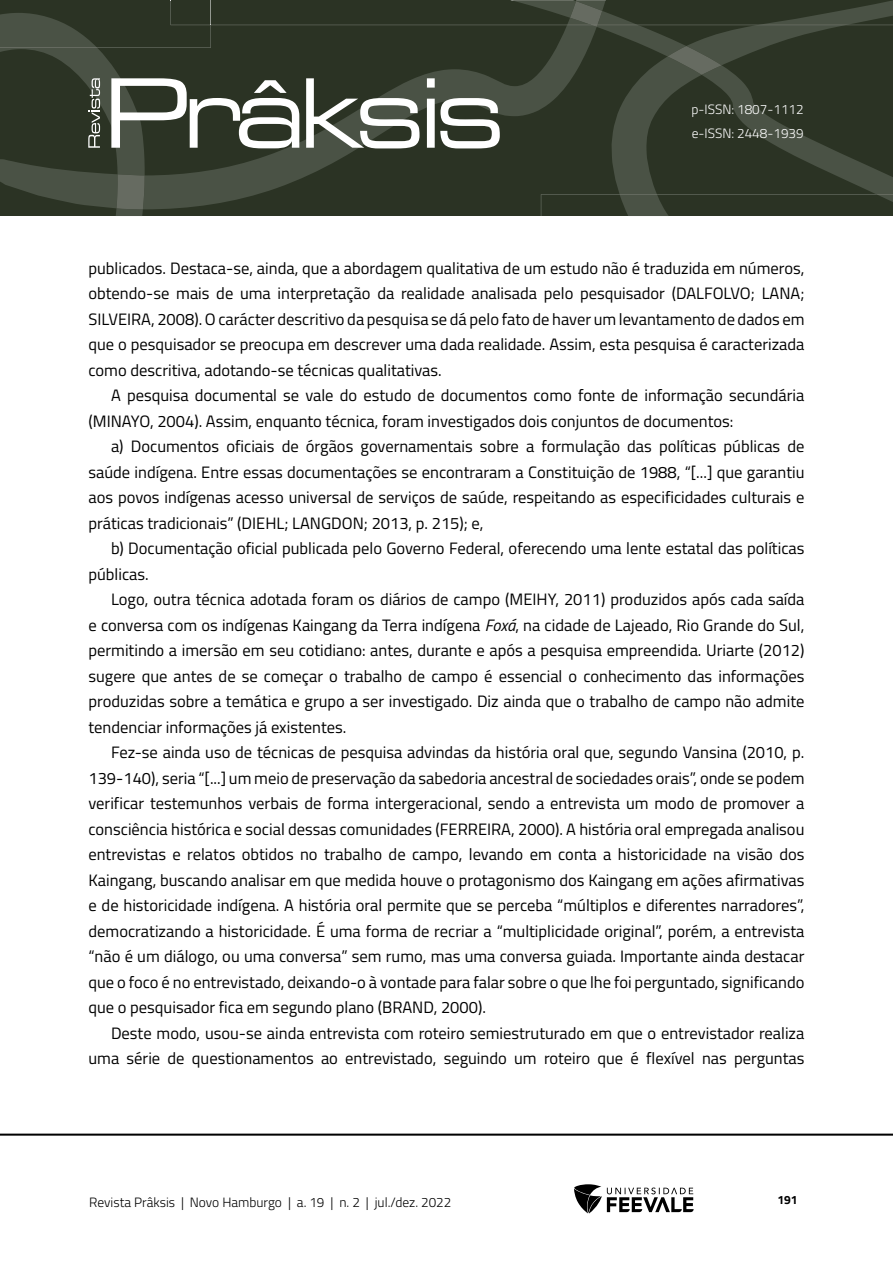
<style>
.page{position:relative;width:893px;height:1263px;background:#fff}
.page>*{position:absolute;margin:0;border:0;box-sizing:border-box;transform-origin:0 0}
.Corpo_de_texto{font:16.5px/25.5px "Titillium Web";color:#000;text-align:justify}
.t1{font:300 13.5px "Titillium Web";color:#000}
.t2{font:300 13.5px/24px "Titillium Web";color:#fff}
.t3{font:700 12px "Titillium Web";color:#000}
.s1{font-style:italic}
</style>
<div class="page">
<hr style="left:0;top:1133px;width:893px;height:3px;background:#000">
<svg style="left:574px;top:1184px;width:120px;height:29px"></svg>
<svg style="left:0;top:0;width:893px;height:216px;background:#3c4436"></svg>
<p class="t2" style="left:691px;top:97px;width:114px">p-ISSN: 1807-1112 e-ISSN: 2448-1939</p>
<p class="Corpo_de_texto" style="left:88px;top:254px;width:717px">publicados. Destaca-se, ainda, que a abordagem qualitativa de um estudo não é traduzida em números, obtendo-se mais de uma interpretação da realidade analisada pelo pesquisador (DALFOLVO; LANA; SILVEIRA, 2008). O carácter descritivo da pesquisa se dá pelo fato de haver um levantamento de dados em que o pesquisador se preocupa em descrever uma dada realidade. Assim, esta pesquisa é caracterizada como descritiva, adotando-se técnicas qualitativas.</p>
<p class="Corpo_de_texto" style="left:88px;top:382px;width:717px;text-indent:22px">A pesquisa documental se vale do estudo de documentos como fonte de informação secundária (MINAYO, 2004). Assim, enquanto técnica, foram investigados dois conjuntos de documentos:</p>
<p class="Corpo_de_texto" style="left:88px;top:433px;width:717px;text-indent:22px">a) Documentos oficiais de órgãos governamentais sobre a formulação das políticas públicas de saúde indígena. Entre essas documentações se encontraram a Constituição de 1988, “[...] que garantiu aos povos indígenas acesso universal de serviços de saúde, respeitando as especificidades culturais e práticas tradicionais” (DIEHL; LANGDON; 2013, p. 215); e,</p>
<p class="Corpo_de_texto" style="left:88px;top:535px;width:717px;text-indent:22px">b) Documentação oficial publicada pelo Governo Federal, oferecendo uma lente estatal das políticas públicas.</p>
<p class="Corpo_de_texto" style="left:88px;top:586px;width:717px;text-indent:22px">Logo, outra técnica adotada foram os diários de campo (MEIHY, 2011) produzidos após cada saída e conversa com os indígenas Kaingang da Terra indígena <span class="s1">Foxá</span>, na cidade de Lajeado, Rio Grande do Sul, permitindo a imersão em seu cotidiano: antes, durante e após a pesquisa empreendida. Uriarte (2012) sugere que antes de se começar o trabalho de campo é essencial o conhecimento das informações produzidas sobre a temática e grupo a ser investigado. Diz ainda que o trabalho de campo não admite tendenciar informações já existentes.</p>
<p class="Corpo_de_texto" style="left:88px;top:739px;width:717px;text-indent:22px">Fez-se ainda uso de técnicas de pesquisa advindas da história oral que, segundo Vansina (2010, p.<br>139-140), seria “[...] um meio de preservação da sabedoria ancestral de sociedades orais”, onde se podem verificar testemunhos verbais de forma intergeracional, sendo a entrevista um modo de promover a consciência histórica e social dessas comunidades (FERREIRA, 2000). A história oral empregada analisou entrevistas e relatos obtidos no trabalho de campo, levando em conta a historicidade na visão dos Kaingang, buscando analisar em que medida houve o protagonismo dos Kaingang em ações afirmativas e de historicidade indígena. A história oral permite que se perceba “múltiplos e diferentes narradores”, democratizando a historicidade. É uma forma de recriar a “multiplicidade original”, porém, a entrevista “não é um diálogo, ou uma conversa” sem rumo, mas uma conversa guiada. Importante ainda destacar que o foco é no entrevistado, deixando-o à vontade para falar sobre o que lhe foi perguntado, significando que o pesquisador fica em segundo plano (BRAND, 2000).</p>
<p class="Corpo_de_texto" style="left:88px;top:1019px;width:717px;text-align:right">Deste modo, usou-se ainda entrevista com roteiro semiestruturado em que o entrevistador realiza uma série de questionamentos ao entrevistado, seguindo um roteiro que é flexível nas perguntas</p>
<p class="t1" style="left:89px;top:1192px;width:364px">Revista Prâksis | Novo Hamburgo | a. 19 | n. 2 | jul./dez. 2022</p>
<p class="t3" style="left:777px;top:1190px;width:22px">191</p>
</div>
